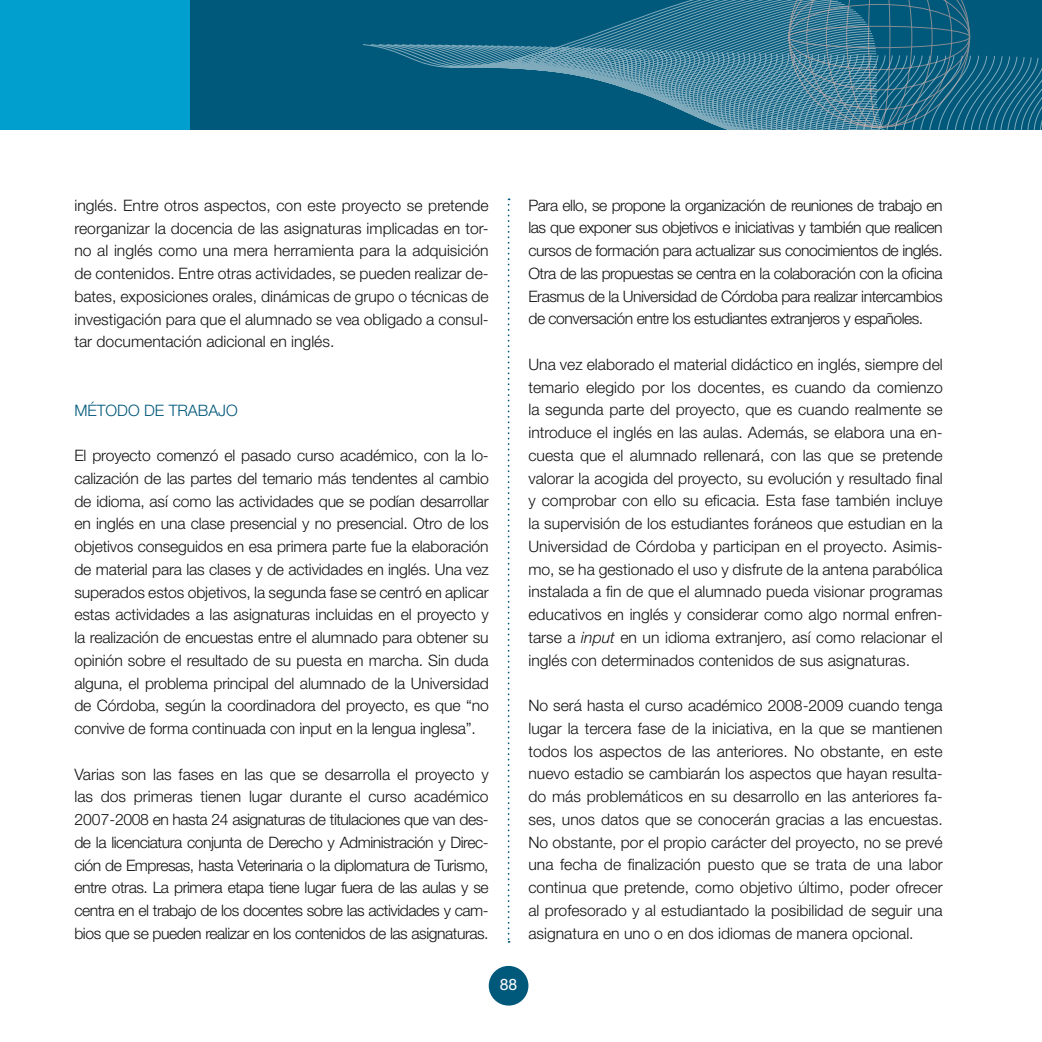
<style>
.page{position:relative;width:1042px;height:1042px;background:#fff}
.page>*{position:absolute;margin:0;border:0;box-sizing:border-box;transform-origin:0 0}
.t1{font:300 15.75px/22.8px "Helvetica Neue";letter-spacing:-.005em;color:#141314;text-align:justify}
.t2{font:300 15.75px "Helvetica Neue";color:#00587b}
.t3{font:15.75px "Helvetica Neue";color:#fff}
.s1{font-style:italic}
</style>
<div class="page">
<div style="left:186px;top:0;width:856px;height:129px;background:#00587b"></div>
<div style="left:489px;top:966px;width:39px;height:39px;background:#00587b;border-radius:50%"></div>
<svg style="left:508px;top:252px;width:1px;height:691px"></svg>
<div style="left:0;top:0;width:190px;height:129px;background:#009fce"></div>
<svg style="left:362px;top:0;width:679px;height:250px"></svg>
<svg style="left:788px;top:0;width:182px;height:128px"></svg>
<svg style="left:1041px;top:67px;width:1px;height:63px"></svg>
<p class="t1" style="left:74px;top:194px;width:416px">inglés. Entre otros aspectos, con este proyecto se pretende reorganizar la docencia de las asignaturas implicadas en tor&shy;no al inglés como una mera herramienta para la adquisición de contenidos. Entre otras actividades, se pueden realizar de&shy;bates, exposiciones orales, dinámicas de grupo o técnicas de investigación para que el alumnado se vea obligado a consul&shy;tar documentación adicional en inglés.</p>
<p class="t2" style="left:74px;top:400px;width:165px">MÉTODO DE TRABAJO</p>
<p class="t1" style="left:74px;top:444px;width:416px">El proyecto comenzó el pasado curso académico, con la lo&shy;calización de las partes del temario más tendentes al cambio de idioma, así como las actividades que se podían desarrollar en inglés en una clase presencial y no presencial. Otro de los objetivos conseguidos en esa primera parte fue la elaboración de material para las clases y de actividades en inglés. Una vez superados estos objetivos, la segunda fase se centró en aplicar estas actividades a las asignaturas incluidas en el proyecto y la realización de encuestas entre el alumnado para obtener su opinión sobre el resultado de su puesta en marcha. Sin duda alguna, el problema principal del alumnado de la Universidad de Córdoba, según la coordinadora del proyecto, es que “no convive de forma continuada con input en la lengua inglesa”.</p>
<p class="t1" style="left:74px;top:762px;width:416px">Varias son las fases en las que se desarrolla el proyecto y las dos primeras tienen lugar durante el curso académico 2007-2008 en hasta 24 asignaturas de titulaciones que van des&shy;de la licenciatura conjunta de Derecho y Administración y Direc&shy;ción de Empresas, hasta Veterinaria o la diplomatura de Turismo, entre otras. La primera etapa tiene lugar fuera de las aulas y se centra en el trabajo de los docentes sobre las actividades y cam&shy;bios que se pueden realizar en los contenidos de las asignaturas.</p>
<p class="t1" style="left:528px;top:193px;width:416px">Para ello, se propone la organización de reuniones de trabajo en las que exponer sus objetivos e iniciativas y también que realicen cursos de formación para actualizar sus conocimientos de inglés.<br>Otra de las propuestas se centra en la colaboración con la oficina Erasmus de la Universidad de Córdoba para realizar intercambios de conversación entre los estudiantes extranjeros y españoles.</p>
<p class="t1" style="left:528px;top:353px;width:416px">Una vez elaborado el material didáctico en inglés, siempre del temario elegido por los docentes, es cuando da comienzo la segunda parte del proyecto, que es cuando realmente se introduce el inglés en las aulas. Además, se elabora una en&shy;cuesta que el alumnado rellenará, con las que se pretende valorar la acogida del proyecto, su evolución y resultado final y comprobar con ello su eficacia. Esta fase también incluye la supervisión de los estudiantes foráneos que estudian en la Universidad de Córdoba y participan en el proyecto. Asimis&shy;mo, se ha gestionado el uso y disfrute de la antena parabólica instalada a fin de que el alumnado pueda visionar programas educativos en inglés y considerar como algo normal enfren&shy;tarse a <span class="s1">input</span> en un idioma extranjero, así como relacionar el inglés con determinados contenidos de sus asignaturas.</p>
<p class="t1" style="left:528px;top:694px;width:416px">No será hasta el curso académico 2008-2009 cuando tenga lugar la tercera fase de la iniciativa, en la que se mantienen todos los aspectos de las anteriores. No obstante, en este nuevo estadio se cambiarán los aspectos que hayan resulta&shy;do más problemáticos en su desarrollo en las anteriores fa&shy;ses, unos datos que se conocerán gracias a las encuestas.<br>No obstante, por el propio carácter del proyecto, no se prevé una fecha de finalización puesto que se trata de una labor continua que pretende, como objetivo último, poder ofrecer al profesorado y al estudiantado la posibilidad de seguir una asignatura en uno o en dos idiomas de manera opcional.</p>
<p class="t3" style="left:500px;top:975px;width:19px">88</p>
</div>
